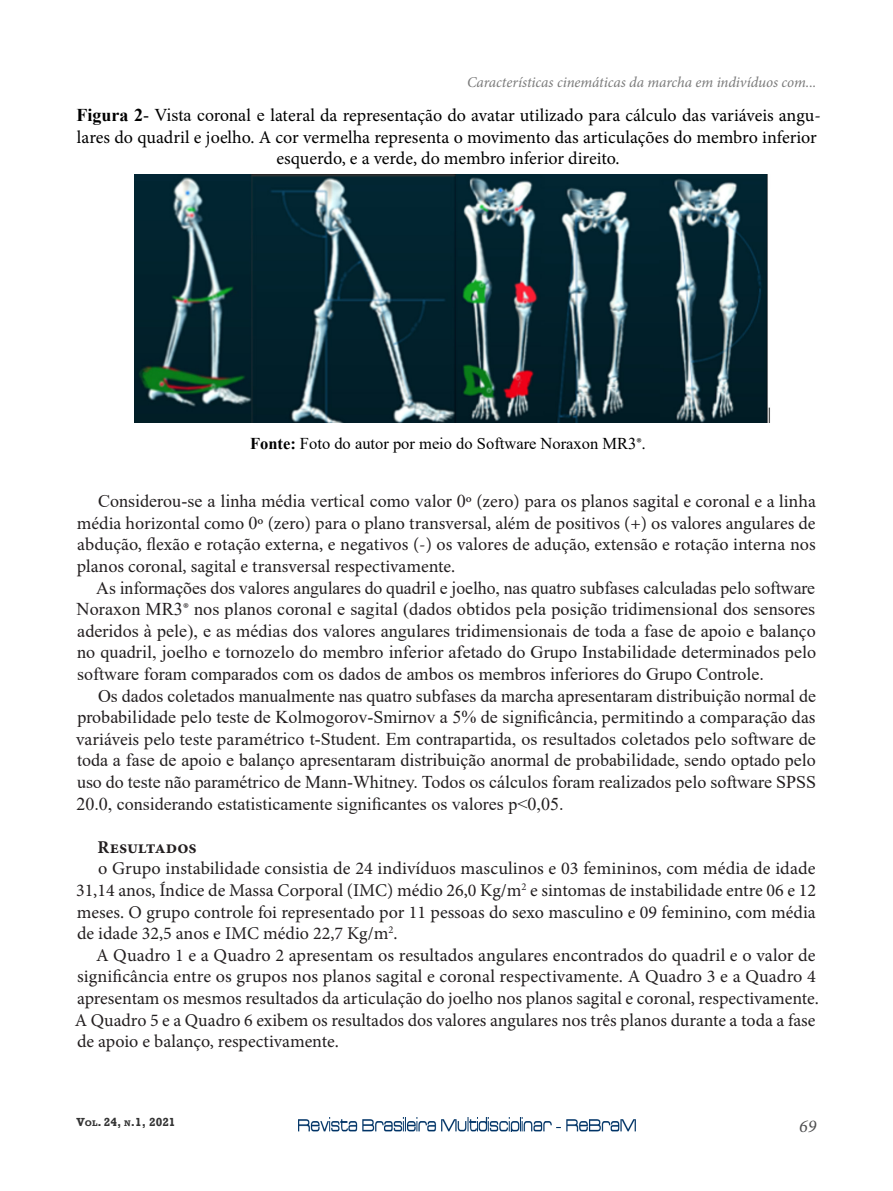
<style>
.page{position:relative;width:893px;height:1191px;background:#fff}
.page>*{position:absolute;margin:0;border:0;box-sizing:border-box;transform-origin:0 0}
.t1{font:18px/21.6px "Times New Roman";color:#231f20;text-align:justify}
.t2{font:18px/21.6px "Minion Pro";color:#231f20;text-align:justify}
.t3{font:18px/21.6px "Minion Pro";color:#000;text-align:center}
.t4{font:700 18px "Minion Pro";color:#231f20}
.t5{font:italic 18px "Minion Pro";color:#4f4f50}
.t6{font:16.5px "Times New Roman";color:#000}
.t7{font:italic 15px "Minion Pro";letter-spacing:-.005em;color:#7a7a7a}
.t8{font:700 12px "Rockwell";color:#333}
.s1{font-family:"Times New Roman";font-weight:700}
.s2{font-family:"Times New Roman"}
.s3{font-weight:700}
.s4{font-family:"Minion Pro"}
.s5{font-size:8.4px}
</style>
<div class="page">
<img style="left:298px;top:1117px;width:337px;height:14px">
<img style="left:134px;top:174px;width:636px;height:249px">
<p class="t7" style="left:467px;top:72px;width:351px">Características cinemáticas da marcha em indivíduos com...</p>
<p class="t3" style="left:76px;top:105px;width:746px"><span class="s1">Figura 2</span><span class="s2">- Vista coronal e</span> lateral da representação do avatar utilizado para cálculo das variáveis angu&shy;lares do quadril e joelho. A cor vermelha representa o movimento das articulações do membro inferior esquerdo, e a verde, do membro inferior direito.</p>
<p class="t6" style="left:250px;top:432px;width:397px"><span class="s3">Fonte:</span> Foto do autor por meio do Software Noraxon MR3<span class="s4">®.</span></p>
<p class="t1" style="left:98px;top:489px;width:720px">Considerou-se a linha média vertical como valor 0<span class="s4">º (zero) para os planos sagital e coronal e a linha</span></p>
<p class="t2" style="left:77px;top:512px;width:740px">média horizontal como <span class="s2">0</span>º (zero) para o plano transversal, além de positivos (+) os valores angulares de abdução, flexão e rotação externa, e negativos (-) os valores de adução, extensão e rotação interna nos planos coronal, sagital e transversal respectivamente.</p>
<p class="t1" style="left:77px;top:576px;width:741px;text-indent:20px">As informações dos valores angulares do quadril e joelho, nas quatro subfases calculadas pelo software Noraxon MR3<span class="s4">®</span> nos planos coronal e sagital (dados obtidos pela posição tridimensional dos sensores aderidos à pele), e as médias dos valores angulares tridimensionais de toda a fase de apoio e balan<span class="s4">ç</span>o no quadril, joelho e tornozelo do membro inferior afetado do Grupo Instabilidade determinados pelo software foram comparados com os dados de ambos os membros inferiores do Grupo Controle.</p>
<p class="t1" style="left:76px;top:684px;width:741px;text-indent:22px">Os dados coletados manualmente nas quatro subfases da marcha apresentaram distribuição normal de probabilidade pelo teste de Kolmogorov-Smirnov a 5% de signific<span class="s4">ância, permitindo a comparação das variáveis pelo teste paramé</span>trico t-Student. Em contrapartida, os resultados coletados pelo software de toda a fase de apoio e balanço apresentaram distribuição anormal de probabilidade, sendo optado pelo uso do teste não paramétrico de Mann-Whitney. Todos os cálculos foram realizados pelo software SPSS 20.0, considerando estatisticamente significantes os valores p&lt;0,05.</p>
<p class="t4" style="left:98px;top:834px;width:101px">Resultados</p>
<p class="t2" style="left:76px;top:858px;width:742px;text-indent:22px">o Grupo instabilidade consistia de 24 indivíduos masculinos e 03 femininos, com média de idade 31,14 anos, Índice de Massa Corporal (IMC) médio 26,0 Kg/m<sup>2</sup> e sintomas de instabilidade entre 06 e 12 meses. O grupo controle foi representado por 11 pessoas do sexo masculino e 09 feminino, com média de idade 32,5 anos e IMC médio 22,7 Kg/m<sup>2</sup>.</p>
<p class="t2" style="left:75px;top:944px;width:746px;text-align:left;text-indent:21px">A Quadro 1 e a Quadro 2 apresentam os resultados angulares encontrados do quadril e o valor de significância entre os grupos nos planos sagital e coronal respectivamente. A Quadro 3 e a Quadro 4 apresentam os mesmos resultados da articulação do joelho nos planos sagital e coronal, respectivamente.<br>A Quadro 5 e a Quadro 6 exibem os resultados dos valores angulares nos três planos durante a toda a fase de apoio e balanço, respectivamente.</p>
<p class="t8" style="left:76px;top:1114px;width:101px">V<span class="s5">ol</span>. 24, <span class="s5">n</span>.1, 2021</p>
<p class="t5" style="left:799px;top:1113px;width:19px">69</p>
</div>
